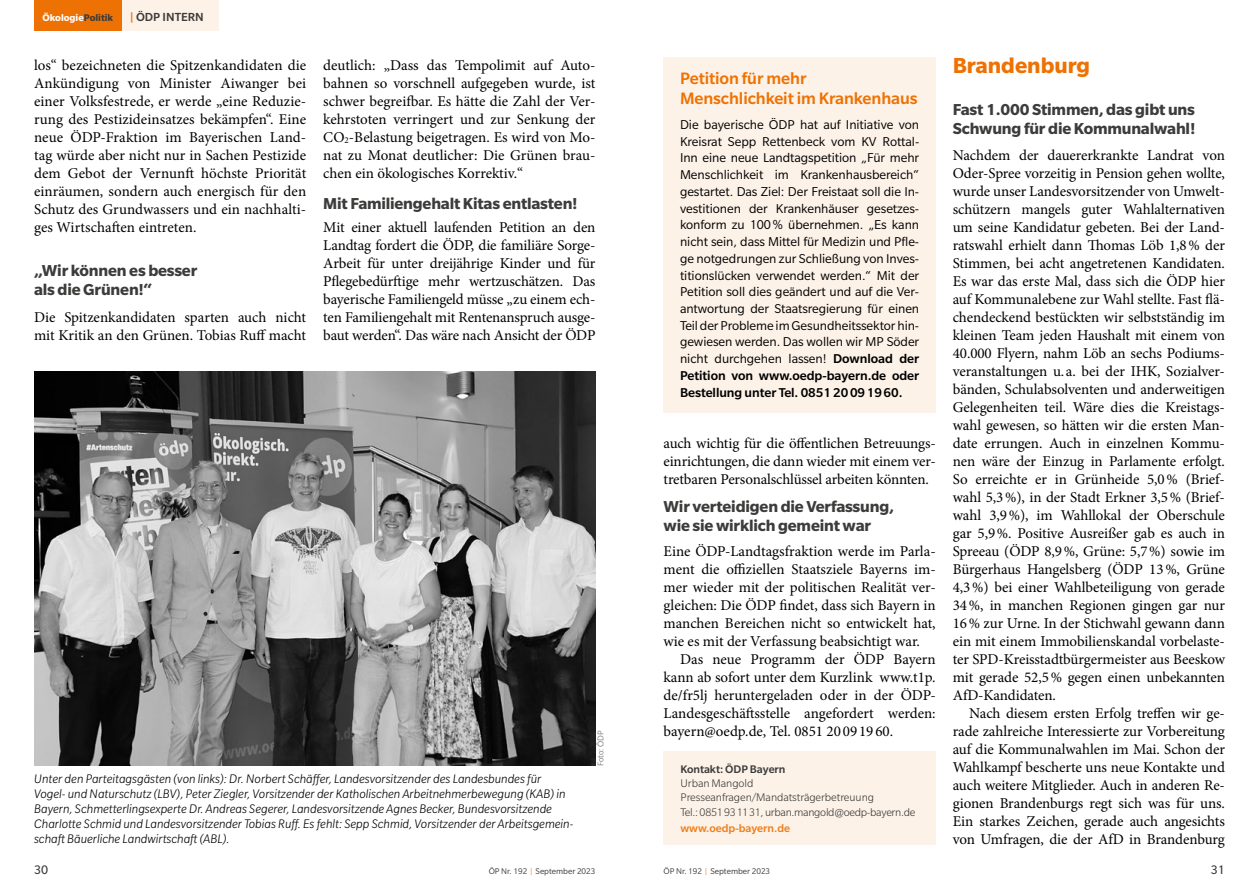
<style>
.page{position:relative;width:1259px;height:893px;background:#fff}
.page>*{position:absolute;margin:0;border:0;box-sizing:border-box;transform-origin:0 0}
.t1{font:700 23.7px "Slate Std";color:#ee7203}
.t2{font:500 18px/19.5px "Slate Std";letter-spacing:-.005em;color:#ee7203}
.t3{font:700 17.25px/18.8px "Slate Std";letter-spacing:-.01em;color:#3c3c3b}
.t4{font:15px/18px "Minion Pro";letter-spacing:-.005em;color:#000;text-align:justify}
.t5{font:13.95px/16.8px "Slate Std";letter-spacing:-.005em;color:#000;text-align:justify}
.t6{font:italic 300 13.5px/15px "Slate Std";color:#000}
.t7{font:13.5px "Slate Std";color:#3c3c3b}
.t8{font:500 12.75px "Slate Std";color:#3c3c3b}
.t9{font:300 12px/14.2px "Slate Std";letter-spacing:-.005em;color:#3c3c3b}
.t10{font:500 12px "Slate Std";letter-spacing:-.005em;color:#ef801c}
.t11{font:500 12px "Slate Std";letter-spacing:-.005em;color:#3c3c3b}
.t12{font:700 10.5px "Slate Std";color:#fff}
.t13{font:9px "Slate Std";color:#3c3c3b}
.t14{font:300 9px "Slate Std";letter-spacing:-.01em;color:#646363}
.s1{color:#3c3c3b}
.s2{color:#ee7203}
.s3{font-weight:500}
.s4{color:#f08321}
</style>
<div class="page">
<div style="left:663px;top:751px;width:272px;height:93px;background:#fdf2e8"></div>
<div style="left:663px;top:57px;width:272px;height:355px;background:#fdf2e8"></div>
<div style="left:34px;top:0;width:88px;height:31px;background:#ee7203"></div>
<div style="left:122px;top:0;width:96px;height:31px;background:#fdf2e8"></div>
<img style="left:34px;top:372px;width:561px;height:394px">
<p class="t12" style="left:43px;top:12px;width:72px">Ökologie<span class="s1">Politik</span></p>
<p class="t8" style="left:130px;top:10px;width:75px"><span class="s2">|</span> ÖDP INTERN</p>
<p class="t4" style="left:34px;top:56px;width:274px">los“ bezeichneten die Spitzenkandidaten die Ankündigung von Minister Aiwanger bei einer Volksfestrede, er werde „eine Reduzie&shy;rung des Pestizideinsatzes bekämpfen“. Eine neue ÖDP-Fraktion im Bayerischen Land&shy;tag würde aber nicht nur in Sachen Pestizide dem Gebot der Vernunft höchste Priorität einräumen, sondern auch energisch für den Schutz des Grundwassers und ein nachhalti&shy;ges Wirtschaften eintreten.</p>
<p class="t3" style="left:34px;top:261px;width:165px">„Wir können es besser als die Grünen!“</p>
<p class="t4" style="left:34px;top:308px;width:274px">Die Spitzenkandidaten sparten auch nicht mit Kritik an den Grünen. Tobias Ruff macht</p>
<p class="t4" style="left:323px;top:56px;width:274px">deutlich: „Dass das Tempolimit auf Auto&shy;bahnen so vorschnell aufgegeben wurde, ist schwer begreifbar. Es hätte die Zahl der Ver&shy;kehrstoten verringert und zur Senkung der CO<sub>2</sub>-Belastung beigetragen. Es wird von Mo&shy;nat zu Monat deutlicher: Die Grünen brau&shy;chen ein ökologisches Korrektiv.“</p>
<p class="t3" style="left:323px;top:194px;width:256px">Mit Familiengehalt Kitas entlasten!</p>
<p class="t4" style="left:323px;top:218px;width:274px">Mit einer aktuell laufenden Petition an den Landtag fordert die ÖDP, die familiäre Sorge-Arbeit für unter dreijährige Kinder und für Pflegebedürftige mehr wertzuschätzen. Das bayerische Familiengeld müsse „zu einem ech&shy;ten Familiengehalt mit Rentenanspruch ausge&shy;baut werden“. Das wäre nach Ansicht der ÖDP</p>
<p class="t14" style="left:596px;top:766px;width:37px;rotate:-90deg">Foto: ÖDP</p>
<p class="t6" style="left:34px;top:771px;width:541px">Unter den Parteitagsgästen (von links): Dr. Norbert Schäffer, Landesvorsitzender des Landesbundes für Vogel- und Naturschutz (LBV), Peter Ziegler, Vorsitzender der Katholischen Arbeitnehmerbewegung (KAB) in Bayern, Schmetterlingsexperte Dr. Andreas Segerer, Landesvorsitzende Agnes Becker, Bundesvorsitzende Charlotte Schmid und Landesvorsitzender Tobias Ruff. Es fehlt: Sepp Schmid, Vorsitzender der Arbeitsgemein&shy;schaft Bäuerliche Landwirtschaft (ABL).</p>
<p class="t2" style="left:680px;top:68px;width:239px">Petition für mehr<br>Menschlichkeit im Krankenhaus</p>
<p class="t5" style="left:680px;top:116px;width:241px">Die bayerische ÖDP hat auf Initiative von Kreisrat Sepp Rettenbeck vom KV Rottal-Inn eine neue Landtagspetition „Für mehr Menschlichkeit im Krankenhausbereich“ gestartet. Das Ziel: Der Freistaat soll die In&shy;vestitionen der Krankenhäuser gesetzes&shy;konform zu 100% übernehmen. „Es kann nicht sein, dass Mittel für Medizin und Pfle&shy;ge notgedrungen zur Schließung von Inves&shy;titionslücken verwendet werden.“ Mit der Petition soll dies geändert und auf die Ver&shy;antwortung der Staatsregierung für einen Teil der Probleme im Gesundheitssektor hin&shy;gewiesen werden. Das wollen wir MP Söder nicht durchgehen lassen! <span class="s3">Download der Petition von www.oedp-bayern.de oder Bestellung unter Tel. 0851 20091960.</span></p>
<p class="t4" style="left:663px;top:434px;width:274px">auch wichtig für die öffentlichen Betreuungs&shy;einrichtungen, die dann wieder mit einem ver&shy;tretbaren Personalschlüssel arbeiten könnten.</p>
<p class="t3" style="left:663px;top:497px;width:232px">Wir verteidigen die Verfassung, wie sie wirklich gemeint war</p>
<p class="t4" style="left:663px;top:542px;width:274px">Eine ÖDP-Landtagsfraktion werde im Parla&shy;ment die offiziellen Staatsziele Bayerns im&shy;mer wieder mit der politischen Realität ver&shy;gleichen: Die ÖDP findet, dass sich Bayern in manchen Bereichen nicht so entwickelt hat, wie es mit der Verfassung beabsichtigt war.</p>
<p class="t4" style="left:663px;top:650px;width:274px;text-indent:16px">Das neue Programm der ÖDP Bayern kann ab sofort unter dem Kurzlink www.t1p. de/fr5lj heruntergeladen oder in der ÖDP-Landesgeschäftsstelle angefordert werden: bayern@oedp.de, Tel. 0851 20 09 19 60.</p>
<p class="t11" style="left:680px;top:763px;width:106px">Kontakt: ÖDP Bayern</p>
<p class="t9" style="left:680px;top:776px;width:236px">Urban Mangold<br>Presseanfragen/Mandatsträgerbetreuung<br>Tel.: 0851 931131, urban.mangold@oedp-bayern.de</p>
<p class="t10" style="left:680px;top:822px;width:111px">www.oedp-bayern.de</p>
<h1 class="t1" style="left:952px;top:53px;width:139px">Brandenburg</h1>
<p class="t3" style="left:952px;top:100px;width:244px">Fast 1.000 Stimmen, das gibt uns<br>Schwung für die Kommunalwahl!</p>
<p class="t4" style="left:952px;top:146px;width:274px">Nachdem der dauererkrankte Landrat von Oder-Spree vorzeitig in Pension gehen wollte, wurde unser Landesvorsitzender von Umwelt&shy;schützern mangels guter Wahlalternativen um seine Kandidatur gebeten. Bei der Land&shy;ratswahl erhielt dann Thomas Löb 1,8% der Stimmen, bei acht angetretenen Kandidaten.<br>Es war das erste Mal, dass sich die ÖDP hier auf Kommunalebene zur Wahl stellte. Fast flä&shy;chendeckend bestückten wir selbstständig im kleinen Team jeden Haushalt mit einem von 40.000 Flyern, nahm Löb an sechs Podiums&shy;veranstaltungen u. a. bei der IHK, Sozialver&shy;bänden, Schulabsolventen und anderweitigen Gelegenheiten teil. Wäre dies die Kreistags&shy;wahl gewesen, so hätten wir die ersten Man&shy;date errungen. Auch in einzelnen Kommu&shy;nen wäre der Einzug in Parlamente erfolgt.<br>So erreichte er in Grünheide 5,0% (Brief&shy;wahl 5,3%), in der Stadt Erkner 3,5% (Brief&shy;wahl 3,9%), im Wahllokal der Oberschule gar 5,9%. Positive Ausreißer gab es auch in Spreeau (ÖDP 8,9%, Grüne: 5,7%) sowie im Bürgerhaus Hangelsberg (ÖDP 13%, Grüne 4,3%) bei einer Wahlbeteiligung von gerade 34%, in manchen Regionen gingen gar nur 16% zur Urne. In der Stichwahl gewann dann ein mit einem Immobilienskandal vorbelaste&shy;ter SPD-Kreisstadtbürgermeister aus Beeskow mit gerade 52,5% gegen einen unbekannten AfD-Kandidaten.</p>
<p class="t4" style="left:952px;top:704px;width:274px;text-indent:16px">Nach diesem ersten Erfolg treffen wir ge&shy;rade zahlreiche Interessierte zur Vorbereitung auf die Kommunalwahlen im Mai. Schon der Wahlkampf bescherte uns neue Kontakte und auch weitere Mitglieder. Auch in anderen Re&shy;gionen Brandenburgs regt sich was für uns.<br>Ein starkes Zeichen, gerade auch angesichts von Umfragen, die der AfD in Brandenburg</p>
<p class="t7" style="left:34px;top:862px;width:16px">30</p>
<p class="t13" style="left:489px;top:866px;width:108px">ÖP Nr. 192 <span class="s4">|</span> September 2023</p>
<p class="t13" style="left:663px;top:866px;width:108px">ÖP Nr. 192 <span class="s4">|</span> September 2023</p>
<p class="t7" style="left:1210px;top:862px;width:16px">31</p>
</div>
